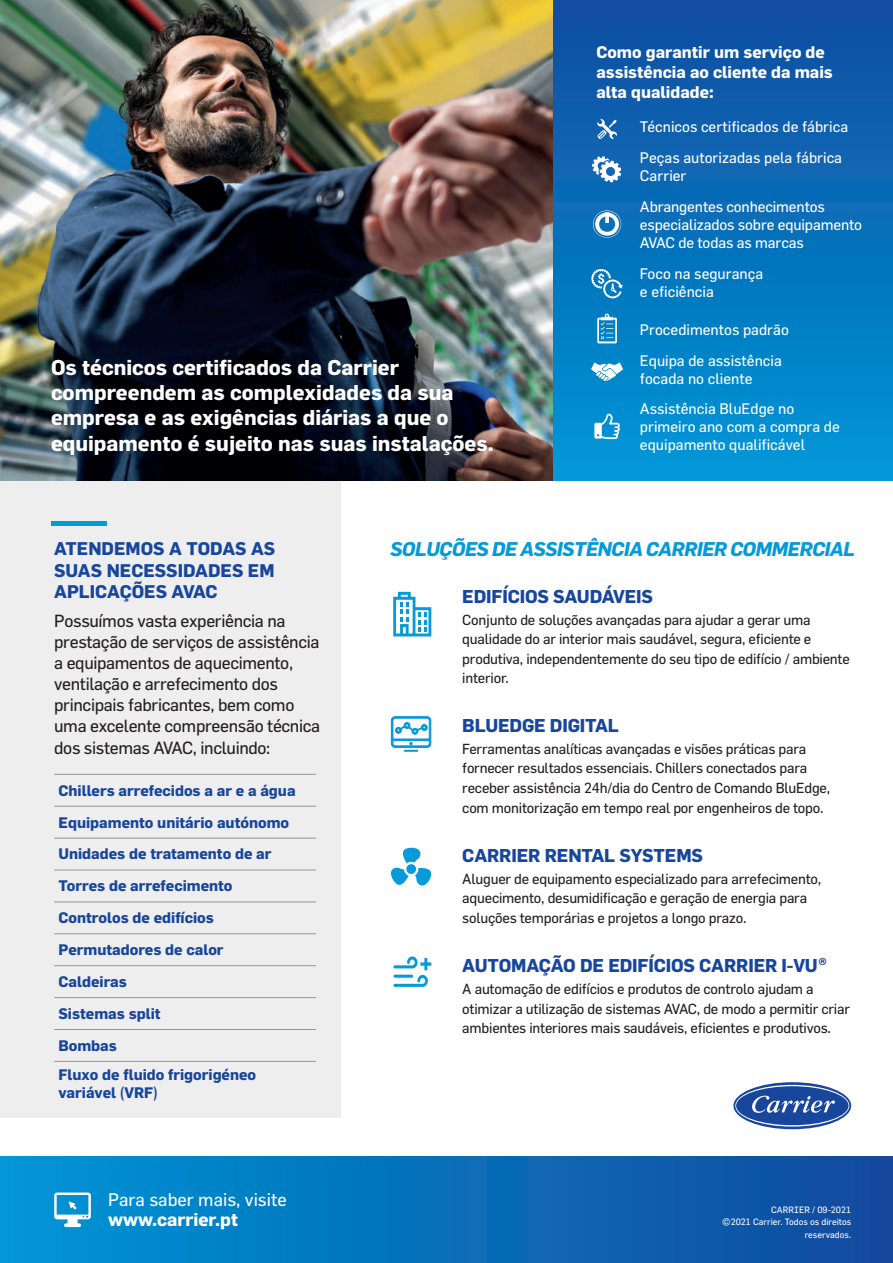
<style>
.page{position:relative;width:893px;height:1263px;background:#fff}
.page>*{position:absolute;margin:0;border:0;box-sizing:border-box;transform-origin:0 0}
.t1{font:700 21px/25.2px "Flama";color:#fff}
.t2{font:italic 700 19.5px "Flama";letter-spacing:-.03em;color:#069ad9}
.t3{font:700 18.15px "Flama";letter-spacing:-.01em;color:#18469d}
.t4{font:700 18px/21.6px "Flama";color:#18469d;text-align:justify}
.t5{font:18px "Flama";color:#fff}
.t6{font:700 18px "Flama";color:#fff}
.t7{font:17.25px/21.3px "Flama";letter-spacing:-.02em;color:#231f20}
.t8{font:700 16.5px/19.8px "Flama";color:#fff}
.t9{font:15px/30.8px "Flama";color:#fff}
.t10{font:700 15px/32px "Flama";color:#18469d}
.t11{font:14.25px/19.5px "Flama";letter-spacing:-.015em;color:#231f20}
.t12{font:9px/12px "Flama";color:#fff;text-align:right}
</style>
<div class="page">
<svg style="left:733px;top:1082px;width:118px;height:47px"></svg>
<svg style="left:735px;top:1085px;width:114px;height:41px"></svg>
<div style="left:553px;top:0;width:340px;height:480px;background:linear-gradient(to bottom,#124c9f,#0097d7)"></div>
<div style="left:0;top:480px;width:340px;height:638px;background:#eeeeef"></div>
<img style="left:0;top:0;width:553px;height:480px">
<hr style="left:54px;top:774px;width:262px;height:1px;background:#939598">
<hr style="left:54px;top:806px;width:262px;height:1px;background:#939598">
<hr style="left:54px;top:838px;width:262px;height:1px;background:#939598">
<hr style="left:54px;top:870px;width:262px;height:1px;background:#939598">
<hr style="left:54px;top:901px;width:262px;height:1px;background:#939598">
<hr style="left:54px;top:933px;width:262px;height:1px;background:#939598">
<hr style="left:54px;top:965px;width:262px;height:1px;background:#939598">
<hr style="left:54px;top:997px;width:262px;height:1px;background:#939598">
<hr style="left:54px;top:1029px;width:262px;height:1px;background:#939598">
<hr style="left:54px;top:1061px;width:262px;height:1px;background:#939598">
<svg style="left:597px;top:119px;width:20px;height:20px"></svg>
<svg style="left:593px;top:210px;width:28px;height:28px"></svg>
<svg style="left:590px;top:268px;width:33px;height:30px"></svg>
<svg style="left:597px;top:314px;width:20px;height:29px"></svg>
<svg style="left:591px;top:362px;width:32px;height:19px"></svg>
<svg style="left:594px;top:414px;width:26px;height:25px"></svg>
<hr style="left:51px;top:521px;width:55px;height:4px;background:#069ad9">
<svg style="left:390px;top:716px;width:42px;height:36px"></svg>
<svg style="left:393px;top:592px;width:38px;height:44px"></svg>
<svg style="left:393px;top:956px;width:38px;height:31px"></svg>
<svg style="left:390px;top:848px;width:42px;height:38px"></svg>
<div style="left:406px;top:864px;width:10px;height:10px;background:#069ad9;border-radius:50%"></div>
<div style="left:0;top:1157px;width:893px;height:106px;background:linear-gradient(to right,#0096d6,#13489d)"></div>
<svg style="left:592px;top:156px;width:29px;height:26px"></svg>
<svg style="left:54px;top:1192px;width:37px;height:35px"></svg>
<h1 class="t1" style="left:51px;top:354px;width:444px">Os técnicos certificados da Carrier compreendem as complexidades da sua empresa e as exigências diárias a que o equipamento é sujeito nas suas instalações.</h1>
<p class="t8" style="left:596px;top:42px;width:238px">Como garantir um serviço de assistência ao cliente da mais alta qualidade:</p>
<p class="t9" style="left:640px;top:111px;width:210px">Técnicos certificados de fábrica<br>Peças autorizadas pela fábrica</p>
<p class="t9" style="left:640px;top:160px;width:186px">Carrier<br>Abrangentes conhecimentos</p>
<p class="t9" style="left:640px;top:215px;width:224px;line-height:18px">especializados sobre equipamento<br>AVAC de todas as marcas</p>
<p class="t9" style="left:640px;top:264px;width:125px;line-height:18px">Foco na segurança e eficiência</p>
<p class="t9" style="left:640px;top:314px;width:150px">Procedimentos padrão<br>Equipa de assistência</p>
<p class="t9" style="left:640px;top:362px;width:156px">focada no cliente<br>Assistência BluEdge no</p>
<p class="t9" style="left:640px;top:418px;width:201px;line-height:18px">primeiro ano com a compra de equipamento qualificável</p>
<p class="t4" style="left:54px;top:537px;width:223px">ATENDEMOS A TODAS AS SUAS NECESSIDADES EM APLICAÇÕES AVAC</p>
<p class="t7" style="left:54px;top:609px;width:267px">Possuímos vasta experiência na prestação de serviços de assistência a equipamentos de aquecimento, ventilação e arrefecimento dos principais fabricantes, bem como uma excelente compreensão técnica dos sistemas AVAC, incluindo:</p>
<p class="t10" style="left:58px;top:774px;width:239px">Chillers arrefecidos a ar e a água<br>Equipamento unitário autónomo<br>Unidades de tratamento de ar<br>Torres de arrefecimento<br>Controlos de edifícios<br>Permutadores de calor<br>Caldeiras<br>Sistemas split<br>Bombas</p>
<p class="t10" style="left:58px;top:1065px;width:199px;line-height:18px">Fluxo de fluido frigorigéneo variável (VRF)</p>
<h2 class="t2" style="left:390px;top:537px;width:466px">SOLUÇÕES DE ASSISTÊNCIA CARRIER COMMERCIAL</h2>
<p class="t3" style="left:462px;top:585px;width:192px">EDIFÍCIOS SAUDÁVEIS</p>
<p class="t11" style="left:462px;top:609px;width:389px">Conjunto de soluções avançadas para ajudar a gerar uma qualidade do ar interior mais saudável, segura, eficiente e produtiva, independentemente do seu tipo de edifício / ambiente interior.</p>
<p class="t3" style="left:462px;top:714px;width:158px">BLUEDGE DIGITAL</p>
<p class="t11" style="left:462px;top:739px;width:369px">Ferramentas analíticas avançadas e visões práticas para fornecer resultados essenciais. Chillers conectados para receber assistência 24h/dia do Centro de Comando BluEdge, com monitorização em tempo real por engenheiros de topo.</p>
<p class="t3" style="left:462px;top:844px;width:242px">CARRIER RENTAL SYSTEMS</p>
<p class="t11" style="left:462px;top:869px;width:361px">Aluguer de equipamento especializado para arrefecimento, aquecimento, desumidificação e geração de energia para soluções temporárias e projetos a longo prazo.</p>
<p class="t3" style="left:462px;top:954px;width:366px">AUTOMAÇÃO DE EDIFÍCIOS CARRIER I-VU®</p>
<p class="t11" style="left:462px;top:979px;width:389px">A automação de edifícios e produtos de controlo ajudam a otimizar a utilização de sistemas AVAC, de modo a permitir criar ambientes interiores mais saudáveis, eficientes e produtivos.</p>
<p class="t5" style="left:108px;top:1189px;width:180px">Para saber mais, visite</p>
<p class="t6" style="left:108px;top:1208px;width:131px">www.carrier.pt</p>
<p class="t12" style="left:722px;top:1204px;width:130px">CARRIER / 09-2021<br>©2021 Carrier. Todos os direitos reservados.</p>
</div>
